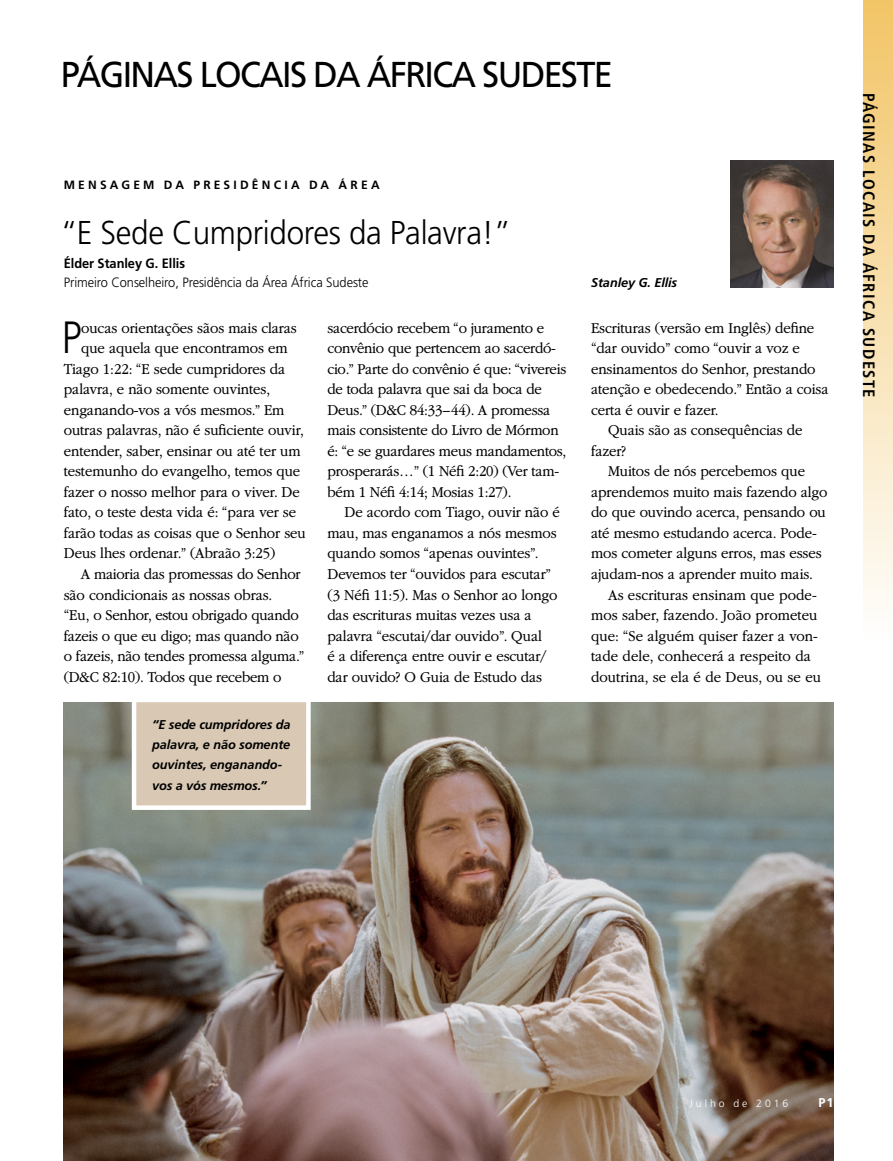
<style>
.page{position:relative;width:893px;height:1161px;background:#fff}
.page>*{position:absolute;margin:0;border:0;box-sizing:border-box;transform-origin:0 0}
.ARTCL_para_first_NEW{font:300 45.15px "Frutigerlds Lat";color:#000;scale:.88 1}
.ARTCL_title_Departme{font:36px "Frutigerlds Lat";letter-spacing:-.05em;color:#000;scale:.95 1}
.ARTCL_title_NEWS{font:300 33px "Frutigerlds Lat";letter-spacing:-.01em;color:#000;scale:.95 1}
.t1{font:700 condensed 16.5px "Frutigerlds Lat";letter-spacing:.085em;color:#000}
.ARTCL_para_NEWS{font:300 15.75px/20.5px "Garamondlds Lat Plus";letter-spacing:-.01em;color:#000;scale:.95 1}
.ARTCL_para_first_NEW-2{font:300 15.75px "Garamondlds Lat Plus";letter-spacing:-.01em;color:#000;scale:.95 1}
.ARTCL-BY_para{font:300 13.5px "Frutigerlds Lat";letter-spacing:-.005em;color:#000;scale:.95 1}
.ARTCL-BY_para_first{font:700 13.5px "Frutigerlds Lat";letter-spacing:-.005em;color:#000;scale:.95 1}
.FIGimg_CAP_para_NEWS{font:italic 700 12.75px/20.2px "Frutigerlds Lat";letter-spacing:-.01em;color:#000}
.Folio_R{font:700 12.75px "Frutigerlds Lat";color:#fff}
.ARTCL_seriesTitle{font:700 12px "Frutigerlds Lat";letter-spacing:.265em;color:#000}
.Folio_R-2{font:300 10.5px "Frutigerlds Lat";letter-spacing:.28em;color:#fff}
</style>
<div class="page">
<div style="left:863px;top:0;width:30px;height:639px;background:linear-gradient(to bottom,#f2c466,#fefefd)"></div>
<img style="left:730px;top:160px;width:103px;height:127px">
<img style="left:64px;top:702px;width:769px;height:459px">
<div style="left:132px;top:698px;width:179px;height:112px;background:#d8c8b4;border:4px solid #fff"></div>
<p class="ARTCL_title_Departme" style="left:61px;top:47px;width:582px">PÁGINAS LOCAIS DA ÁFRICA SUDESTE</p>
<p class="ARTCL_seriesTitle" style="left:64px;top:175px;width:317px">MENSAGEM DA PRESIDÊNCIA DA ÁREA</p>
<p class="ARTCL_title_NEWS" style="left:60px;top:209px;width:476px">“E Sede Cumpridores da Palavra!”</p>
<p class="ARTCL-BY_para_first" style="left:64px;top:253px;width:129px">Élder Stanley G. Ellis</p>
<p class="ARTCL-BY_para" style="left:64px;top:273px;width:322px">Primeiro Conselheiro, Presidência da Área África Sudeste</p>
<p class="FIGimg_CAP_para_NEWS" style="left:591px;top:272px;width:88px">Stanley G. Ellis</p>
<p class="ARTCL_para_first_NEW" style="left:62px;top:304px;width:24px">P</p>
<p class="ARTCL_para_first_NEW-2" style="left:81px;top:316px;width:229px">oucas orientações sãos mais claras</p>
<p class="ARTCL_para_first_NEW-2" style="left:81px;top:337px;width:219px">que aquela que encontramos em</p>
<p class="ARTCL_para_first_NEW-2" style="left:64px;top:357px;width:235px">Tiago 1:22: “E sede cumpridores da</p>
<p class="ARTCL_para_first_NEW-2" style="left:64px;top:378px;width:219px">palavra, e não somente ouvintes,</p>
<p class="ARTCL_para_first_NEW-2" style="left:64px;top:398px;width:234px">enganando-vos a vós mesmos.” Em</p>
<p class="ARTCL_para_first_NEW-2" style="left:64px;top:419px;width:254px">outras palavras, não é suficiente ouvir,</p>
<p class="ARTCL_para_first_NEW-2" style="left:64px;top:439px;width:251px">entender, saber, ensinar ou até ter um</p>
<p class="ARTCL_para_first_NEW-2" style="left:64px;top:460px;width:251px">testemunho do evangelho, temos que</p>
<p class="ARTCL_para_first_NEW-2" style="left:64px;top:480px;width:250px">fazer o nosso melhor para o viver. De</p>
<p class="ARTCL_para_first_NEW-2" style="left:64px;top:501px;width:246px">fato, o teste desta vida é: “para ver se</p>
<p class="ARTCL_para_first_NEW-2" style="left:64px;top:521px;width:256px">farão todas as coisas que o Senhor seu</p>
<p class="ARTCL_para_first_NEW-2" style="left:64px;top:542px;width:225px">Deus lhes ordenar.” (Abraão 3:25)</p>
<p class="ARTCL_para_NEWS" style="left:64px;top:563px;width:255px;text-indent:17px">A maioria das promessas do Senhor são condicionais as nossas obras.<br>“Eu, o Senhor, estou obrigado quando fazeis o que eu digo; mas quando não o fazeis, não tendes promessa alguma.” (D&amp;C 82:10). Todos que recebem o</p>
<p class="FIGimg_CAP_para_NEWS" style="left:152px;top:714px;width:140px">“E sede cumpridores da palavra, e não somente ouvintes, enganando&shy;vos a vós mesmos.”</p>
<p class="ARTCL_para_NEWS" style="left:327px;top:317px;width:253px">sacerdócio recebem “o juramento e convênio que pertencem ao sacerdó&shy;cio.” Parte do convênio é que: “vivereis de toda palavra que sai da boca de Deus.” (D&amp;C 84:33–44). A promessa mais consistente do Livro de Mórmon é: “e se guardares meus mandamentos, prosperarás…” (1 Néfi 2:20) (Ver tam&shy;bém 1 Néfi 4:14; Mosias 1:27).</p>
<p class="ARTCL_para_NEWS" style="left:327px;top:502px;width:246px;text-indent:17px">De acordo com Tiago, ouvir não é mau, mas enganamos a nós mesmos quando somos “apenas ouvintes”.<br>Devemos ter “ouvidos para escutar” (3 Néfi 11:5). Mas o Senhor ao longo das escrituras muitas vezes usa a palavra “escutai/dar ouvido”. Qual<br>é a diferença entre ouvir e escutar/ dar ouvido? O Guia de Estudo das</p>
<p class="ARTCL_para_NEWS" style="left:591px;top:317px;width:252px">Escrituras (versão em Inglês) define “dar ouvido” como “ouvir a voz e ensinamentos do Senhor, prestando atenção e obedecendo.” Então a coisa certa é ouvir e fazer.</p>
<p class="ARTCL_para_NEWS" style="left:591px;top:420px;width:224px;text-indent:17px">Quais são as consequências de fazer?</p>
<p class="ARTCL_para_NEWS" style="left:591px;top:461px;width:251px;text-indent:17px">Muitos de nós percebemos que aprendemos muito mais fazendo algo do que ouvindo acerca, pensando ou até mesmo estudando acerca. Pode&shy;mos cometer alguns erros, mas esses ajudam-nos a aprender muito mais.</p>
<p class="ARTCL_para_NEWS" style="left:591px;top:584px;width:244px;text-indent:17px">As escrituras ensinam que pode&shy;mos saber, fazendo. João prometeu que: “Se alguém quiser fazer a von&shy;tade dele, conhecerá a respeito da doutrina, se ela é de Deus, ou se eu</p>
<p class="t1" style="left:881px;top:93px;width:306px;rotate:90deg">PÁGINAS LOCAIS DA ÁFRICA SUDESTE</p>
<p class="Folio_R-2" style="left:689px;top:1095px;width:100px">Julho de 2016</p>
<p class="Folio_R" style="left:819px;top:1092px;width:16px">P1</p>
</div>
